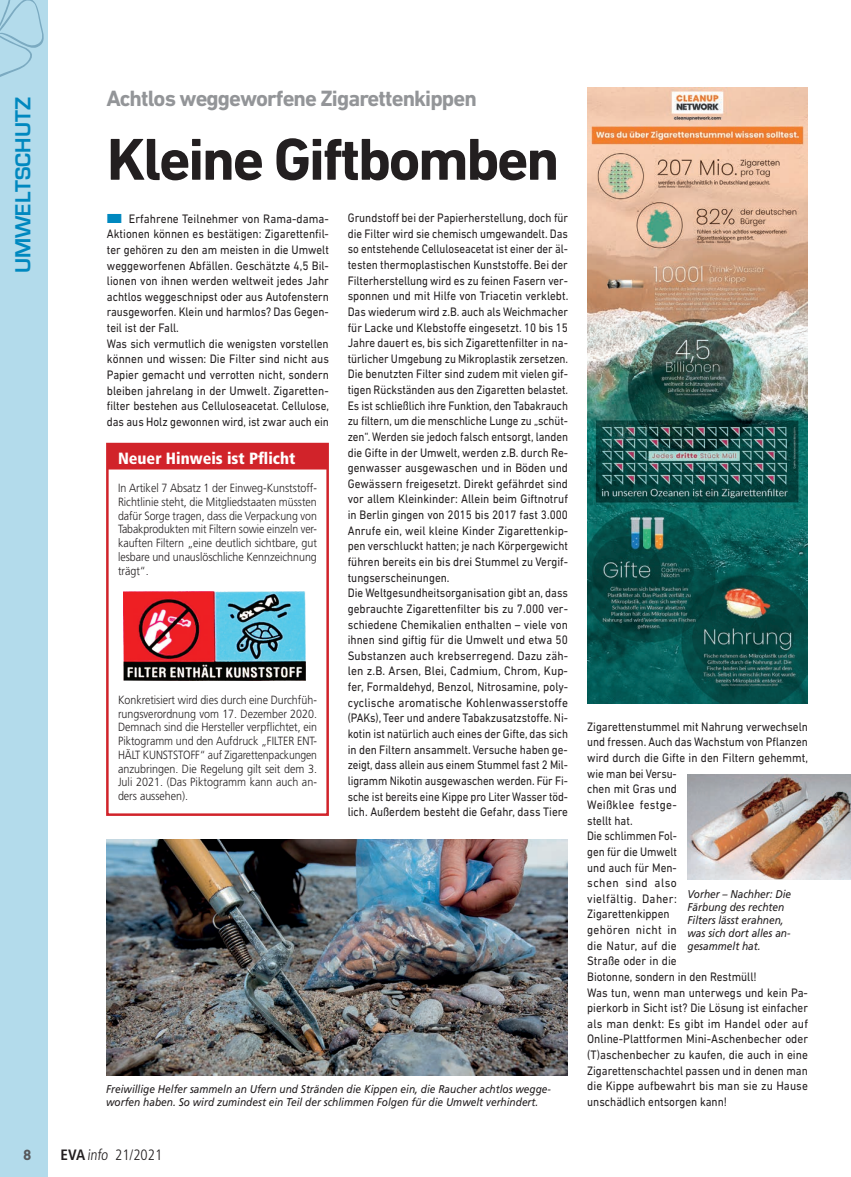
<style>
.page{position:relative;width:851px;height:1177px;background:#fff}
.page>*{position:absolute;margin:0;border:0;box-sizing:border-box;transform-origin:0 0}
.t1{font:700 60px "DIN Next LT Pro";letter-spacing:-.04em;color:#231f20}
.t2{font:700 22.5px "DIN Next LT Pro";letter-spacing:-.04em;color:#939598}
.t3{font:700 22.5px "Eurostile";color:#0088bf}
.t4{font:900 condensed 16.25px "Frutiger";color:#fff}
.t5{font:300 condensed 15px "Frutiger";color:#231f20}
.t6{font:700 15px "DIN Next LT Pro";color:#57585a}
.t7{font:12.5px/15.6px "DIN Next LT Pro";color:#231f20;scale:.9 1}
.t8{font:12.5px/15.6px "DIN Next LT Pro";color:#231f20;scale:.92 1}
.t9{font:300 11.88px/13.8px "Frutiger";color:#231f20;text-align:justify;scale:.9 1}
.t10{font:italic 11.25px/13.1px "Frutiger";color:#231f20;scale:.9 1}
.s1{color:#0088bf}
.s2{font-weight:700}
</style>
<div class="page">
<div style="left:0;top:0;width:48px;height:1176px;background:#b3dbeb"></div>
<img style="left:587px;top:88px;width:220px;height:615px">
<img style="left:106px;top:839px;width:461px;height:236px">
<img style="left:687px;top:774px;width:163px;height:105px">
<img style="left:123px;top:591px;width:182px;height:89px">
<div style="left:107px;top:444px;width:220px;height:25px;background:#d1232a"></div>
<div style="left:106px;top:443px;width:223px;height:372px;border:2px solid #d1232a"></div>
<h2 class="t3" style="left:11px;top:273px;width:177px;rotate:-90deg">UMWELTSCHUTZ</h2>
<h2 class="t2" style="left:106px;top:85px;width:372px">Achtlos weggeworfene Zigarettenkippen</h2>
<h1 class="t1" style="left:107px;top:124px;width:454px">Kleine Giftbomben</h1>
<p class="t8" style="left:107px;top:210px;width:243px"><span class="s1">■</span> Erfahrene Teilnehmer von Rama-dama-Aktionen können es bestätigen: Zigarettenfil&shy;ter gehören zu den am meisten in die Umwelt weggeworfenen Abfällen. Geschätzte 4,5 Bil&shy;lionen von ihnen werden weltweit jedes Jahr achtlos weggeschnipst oder aus Autofenstern rausgeworfen. Klein und harmlos? Das Gegen&shy;teil ist der Fall.<br>Was sich vermutlich die wenigsten vorstellen können und wissen: Die Filter sind nicht aus Papier gemacht und verrotten nicht, sondern bleiben jahrelang in der Umwelt. Zigaretten&shy;filter bestehen aus Celluloseacetat. Cellulose, das aus Holz gewonnen wird, ist zwar auch ein</p>
<p class="t7" style="left:348px;top:210px;width:246px">Grundstoff bei der Papierherstellung, doch für die Filter wird sie chemisch umgewandelt. Das so entstehende Celluloseacetat ist einer der äl&shy;testen thermoplastischen Kunststoffe. Bei der Filterherstellung wird es zu feinen Fasern ver&shy;sponnen und mit Hilfe von Triacetin verklebt.<br>Das wiederum wird z.B. auch als Weichmacher für Lacke und Klebstoffe eingesetzt. 10 bis 15<br>Jahre dauert es, bis sich Zigarettenfilter in na&shy;türlicher Umgebung zu Mikroplastik zersetzen.<br>Die benutzten Filter sind zudem mit vielen gif&shy;tigen Rückständen aus den Zigaretten belastet.<br>Es ist schließlich ihre Funktion, den Tabakrauch zu filtern, um die menschliche Lunge zu „schüt&shy;zen“. Werden sie jedoch falsch entsorgt, landen die Gifte in der Umwelt, werden z.B. durch Re&shy;genwasser ausgewaschen und in Böden und Gewässern freigesetzt. Direkt gefährdet sind vor allem Kleinkinder: Allein beim Giftnotruf in Berlin gingen von 2015 bis 2017 fast 3.000<br>Anrufe ein, weil kleine Kinder Zigarettenkip&shy;pen verschluckt hatten; je nach Körpergewicht führen bereits ein bis drei Stummel zu Vergif&shy;tungserscheinungen.<br>Die Weltgesundheitsorganisation gibt an, dass gebrauchte Zigarettenfilter bis zu 7.000 ver&shy;schiedene Chemikalien enthalten – viele von ihnen sind giftig für die Umwelt und etwa 50<br>Substanzen auch krebserregend. Dazu zäh&shy;len z.B. Arsen, Blei, Cadmium, Chrom, Kup&shy;fer, Formaldehyd, Benzol, Nitrosamine, poly&shy;cyclische aromatische Kohlenwasserstoffe (PAKs), Teer und andere Tabakzusatzstoffe. Ni&shy;kotin ist natürlich auch eines der Gifte, das sich in den Filtern ansammelt. Versuche haben ge&shy;zeigt, dass allein aus einem Stummel fast 2 Mil&shy;ligramm Nikotin ausgewaschen werden. Für Fi&shy;sche ist bereits eine Kippe pro Liter Wasser töd&shy;lich. Außerdem besteht die Gefahr, dass Tiere</p>
<h3 class="t4" style="left:118px;top:449px;width:179px">Neuer Hinweis ist Pflicht</h3>
<p class="t9" style="left:118px;top:481px;width:222px">In Artikel 7 Absatz 1 der Einweg-Kunststoff-Richtlinie steht, die Mitgliedstaaten müssten dafür Sorge tragen, dass die Verpackung von Tabakprodukten mit Filtern sowie einzeln ver&shy;kauften Filtern „eine deutlich sichtbare, gut lesbare und unauslöschliche Kennzeichnung trägt“.</p>
<p class="t9" style="left:118px;top:692px;width:223px">Konkretisiert wird dies durch eine Durchfüh&shy;rungsverordnung vom 17. Dezember 2020.<br>Demnach sind die Hersteller verpflichtet, ein Piktogramm und den Aufdruck „FILTER ENT-HÄLT KUNSTSTOFF“ auf Zigarettenpackungen anzubringen. Die Regelung gilt seit dem 3.<br>Juli 2021. (Das Piktogramm kann auch an&shy;ders aussehen).</p>
<p class="t10" style="left:106px;top:1082px;width:495px">Freiwillige Helfer sammeln an Ufern und Stränden die Kippen ein, die Raucher achtlos wegge&shy;worfen haben. So wird zumindest ein Teil der schlimmen Folgen für die Umwelt verhindert.</p>
<p class="t6" style="left:23px;top:1146px;width:10px">8</p>
<p class="t5" style="left:61px;top:1146px;width:103px"><span class="s2">EVA</span>info 21/2021</p>
<p class="t7" style="left:587px;top:718px;width:247px">Zigarettenstummel mit Nahrung verwechseln und fressen. Auch das Wachstum von Pflanzen wird durch die Gifte in den Filtern gehemmt, wie man bei Versu-<br>chen mit Gras und<br>Weißklee festge-<br>stellt hat.<br>Die schlimmen Fol-<br>gen für die Umwelt<br>und auch für Men-<br>schen sind also<br>vielfältig. Daher:<br>Zigarettenkippen<br>gehören nicht in<br>die Natur, auf die<br>Straße oder in die<br>Biotonne, sondern in den Restmüll!<br>Was tun, wenn man unterwegs und kein Pa&shy;pierkorb in Sicht ist? Die Lösung ist einfacher als man denkt: Es gibt im Handel oder auf<br>Online-Plattformen Mini-Aschenbecher oder (T)aschenbecher zu kaufen, die auch in eine<br>Zigarettenschachtel passen und in denen man die Kippe aufbewahrt bis man sie zu Hause unschädlich entsorgen kann!</p>
<p class="t10" style="left:687px;top:887px;width:117px">Vorher – Nachher: Die<br>Färbung des rechten<br>Filters lässt erahnen, was sich dort alles an&shy;gesammelt hat.</p>
</div>
